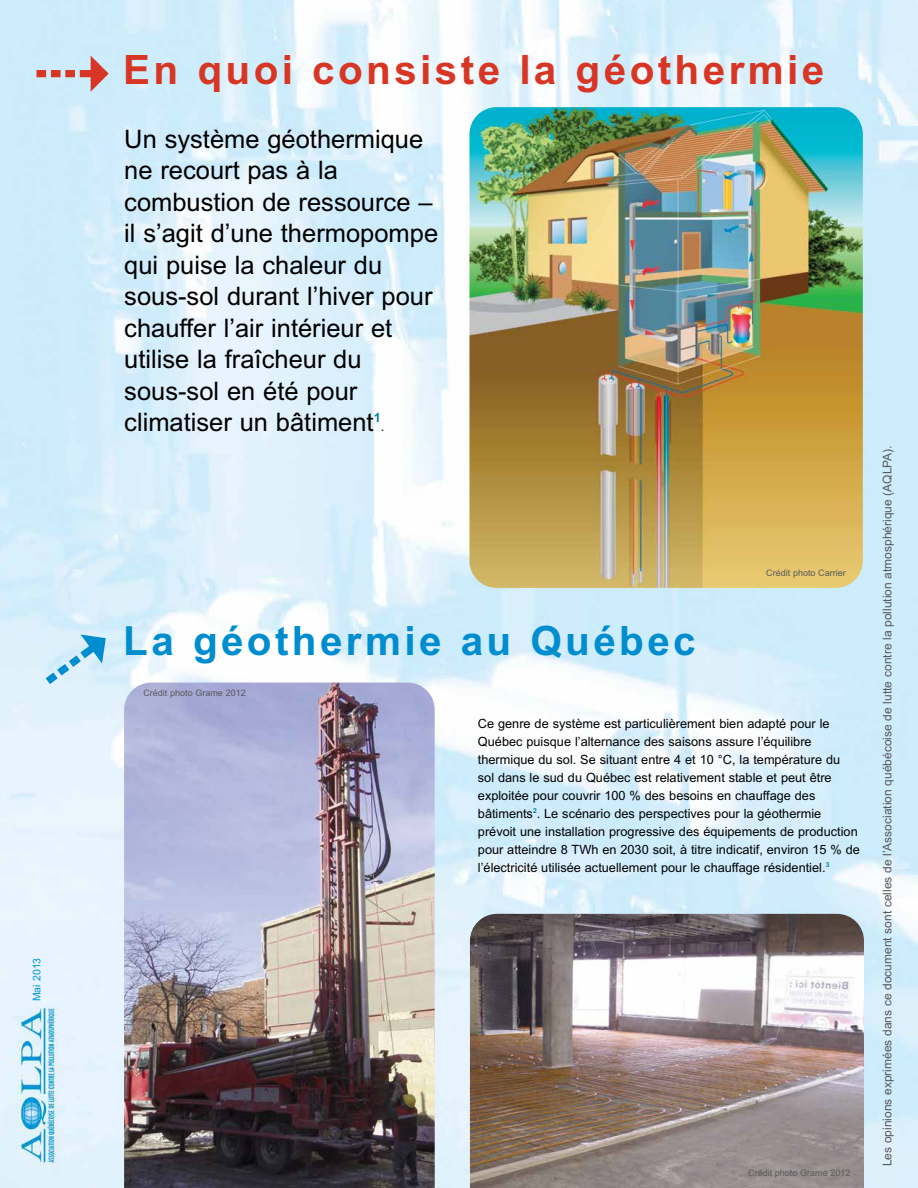
<style>
.page{position:relative;width:918px;height:1188px;background:#fff}
.page>*{position:absolute;margin:0;border:0;box-sizing:border-box;transform-origin:0 0}
.t1{font:700 40.5px "Arial";letter-spacing:.085em;color:#d83625}
.t2{font:700 40.5px "Arial";letter-spacing:.085em;color:#008dd0}
.t3{font:25.5px/31.5px "Arial";color:#000}
.t4{font:12.75px/18px "Arial";color:#000}
.t5{font:12px "Arial";color:#58595b}
.t6{font:10.5px "Arial";color:#0095da}
.t7{font:9px "Arial";color:#58595b}
</style>
<div class="page">
<img style="left:0;top:0;width:918px;height:1188px">
<img style="left:470px;top:914px;width:394px;height:274px">
<svg style="left:36px;top:56px;width:73px;height:36px;background:#cfc1c9"></svg>
<svg style="left:46px;top:634px;width:60px;height:50px;background:#aedbf2"></svg>
<img style="left:469px;top:107px;width:394px;height:481px">
<img style="left:124px;top:683px;width:311px;height:505px">
<img style="left:13px;top:1005px;width:46px;height:160px">
<p class="t6" style="left:30px;top:1001px;width:45px;rotate:-90deg">Mai 2013</p>
<h1 class="t1" style="left:123px;top:43px;width:703px">En quoi consiste la géothermie</h1>
<p class="t3" style="left:124px;top:124px;width:315px">Un système géothermique ne recourt pas à la combustion de ressource – il s’agit d’une thermopompe qui puise la chaleur du sous-sol durant l’hiver pour chauffer l’air intérieur et utilise la fraîcheur du sous-sol en été pour climatiser un bâtiment<sup>1</sup></p>
<p class="t4" style="left:381px;top:418px;width:5px">.</p>
<h1 class="t2" style="left:123px;top:614px;width:574px">La géothermie au Québec</h1>
<p class="t7" style="left:143px;top:687px;width:104px">Crédit photo Grame 2012</p>
<p class="t7" style="left:766px;top:566px;width:81px">Crédit photo Carrier</p>
<p class="t4" style="left:478px;top:714px;width:384px">Ce genre de système est particulièrement bien adapté pour le Québec puisque l’alternance des saisons assure l’équilibre thermique du sol. Se situant entre 4 et 10 °C, la température du<br>sol dans le sud du Québec est relativement stable et peut être exploitée pour couvrir 100 % des besoins en chauffage des bâtiments<sup>2</sup>. Le scénario des perspectives pour la géothermie prévoit une installation progressive des équipements de production pour atteindre 8 TWh en 2030 soit, à titre indicatif, environ 15 % de l’électricité utilisée actuellement pour le chauffage résidentiel.<sup>3</sup></p>
<p class="t7" style="left:748px;top:1167px;width:104px">Crédit photo Grame 2012</p>
<p class="t5" style="left:880px;top:1166px;width:723px;rotate:-90deg">Les opinions exprimées dans ce document sont celles de l’Association québécoise de lutte contre la pollution atmosphérique (AQLPA).</p>
</div>
